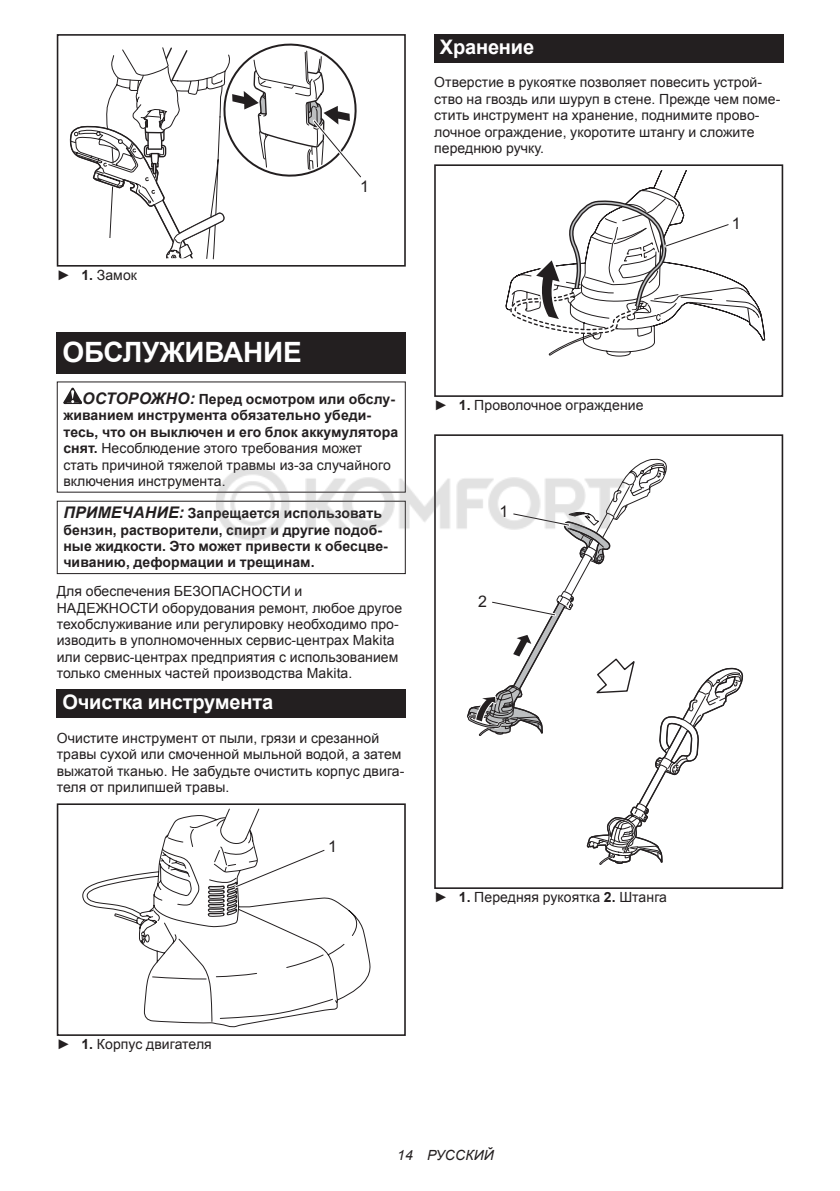
<style>
.page{position:relative;width:840px;height:1191px;background:#fff}
.page>*{position:absolute;margin:0;border:0;box-sizing:border-box;transform-origin:0 0}
.t1{font:700 28px "Arial";letter-spacing:-.01em;color:#fff}
.t2{font:700 20px "Arial";letter-spacing:-.01em;color:#fff}
.t3{font:16px "Arial";color:#231f20}
.t4{font:14px/16.4px "Arial";letter-spacing:.005em;color:#231f20}
.t5{font:700 14px/16.4px "Arial";letter-spacing:.005em;color:#231f20}
.t6{font:italic 14px "Arial";letter-spacing:.005em;color:#231f20}
.s1{font-weight:700}
.s2{font-style:italic;font-size:16px}
.s3{font-weight:400}
</style>
<div class="page">
<div style="left:57px;top:34px;width:348px;height:233px;border:2px solid #231f20"></div>
<svg style="left:70px;top:34px;width:294px;height:225px"></svg>
<div style="left:57px;top:332px;width:348px;height:41px;background:#231f20"></div>
<svg style="left:63px;top:388px;width:19px;height:16px"></svg>
<div style="left:57px;top:501px;width:348px;height:73px;border:1px solid #231f20"></div>
<div style="left:57px;top:689px;width:348px;height:29px;background:#231f20"></div>
<svg style="left:82px;top:815px;width:289px;height:212px"></svg>
<svg style="left:220px;top:808px;width:39px;height:31px"></svg>
<div style="left:57px;top:1007px;width:73px;height:29px;background:#fff"></div>
<div style="left:57px;top:803px;width:348px;height:233px;border:2px solid #231f20"></div>
<svg style="left:207px;top:846px;width:121px;height:71px"></svg>
<div style="left:434px;top:34px;width:348px;height:29px;background:#231f20"></div>
<svg style="left:505px;top:170px;width:261px;height:187px"></svg>
<div style="left:434px;top:164px;width:348px;height:233px;border:2px solid #231f20"></div>
<svg style="left:510px;top:198px;width:221px;height:136px"></svg>
<div style="left:434px;top:434px;width:348px;height:455px;border:2px solid #231f20"></div>
<svg style="left:465px;top:467px;width:281px;height:422px"></svg>
<img style="left:210px;top:457px;width:419px;height:92px">
<p class="t4" style="left:57px;top:267px;width:82px">► <span class="s1">1.</span> Замок</p>
<p class="t3" style="left:360px;top:178px;width:10px">1</p>
<h1 class="t1" style="left:62px;top:333px;width:241px">ОБСЛУЖИВАНИЕ</h1>
<p class="t5" style="left:63px;top:391px;width:336px;text-indent:19px"><span class="s2">ОСТОРОЖНО:</span> Перед осмотром или обслу&shy;живанием инструмента обязательно убеди&shy;тесь, что он выключен и его блок аккумулятора снят. <span class="s3">Несоблюдение этого требования может стать причиной тяжелой травмы из-за случайного включения инструмента.</span></p>
<p class="t5" style="left:63px;top:505px;width:326px"><span class="s2">ПРИМЕЧАНИЕ:</span> Запрещается использовать бензин, растворители, спирт и другие подоб&shy;ные жидкости. Это может привести к обесцве&shy;чиванию, деформации и трещинам.</p>
<p class="t4" style="left:57px;top:583px;width:347px">Для обеспечения БЕЗОПАСНОСТИ и НАДЕЖНОСТИ оборудования ремонт, любое другое техобслуживание или регулировку необходимо про&shy;изводить в уполномоченных сервис-центрах Makita или сервис-центрах предприятия с использованием только сменных частей производства Makita.</p>
<h2 class="t2" style="left:62px;top:689px;width:212px">Очистка инструмента</h2>
<p class="t4" style="left:57px;top:730px;width:349px">Очистите инструмент от пыли, грязи и срезанной травы сухой или смоченной мыльной водой, а затем выжатой тканью. Не забудьте очистить корпус двига&shy;теля от прилипшей травы.</p>
<p class="t3" style="left:328px;top:837px;width:10px">1</p>
<h2 class="t2" style="left:439px;top:34px;width:96px">Хранение</h2>
<p class="t4" style="left:434px;top:74px;width:347px">Отверстие в рукоятке позволяет повесить устрой&shy;ство на гвоздь или шуруп в стене. Прежде чем поме&shy;стить инструмент на хранение, поднимите прово&shy;лочное ограждение, укоротите штангу и сложите переднюю ручку.</p>
<p class="t4" style="left:434px;top:397px;width:211px">► <span class="s1">1.</span> Проволочное ограждение</p>
<p class="t3" style="left:499px;top:502px;width:10px">1</p>
<p class="t3" style="left:478px;top:592px;width:10px">2</p>
<p class="t3" style="left:731px;top:214px;width:10px">1</p>
<p class="t4" style="left:434px;top:889px;width:234px">► <span class="s1">1.</span> Передняя рукоятка <span class="s1">2.</span> Штанга</p>
<p class="t4" style="left:57px;top:1036px;width:156px">► <span class="s1">1.</span> Корпус двигателя</p>
<p class="t6" style="left:397px;top:1147px;width:98px">14 РУССКИЙ</p>
</div>
